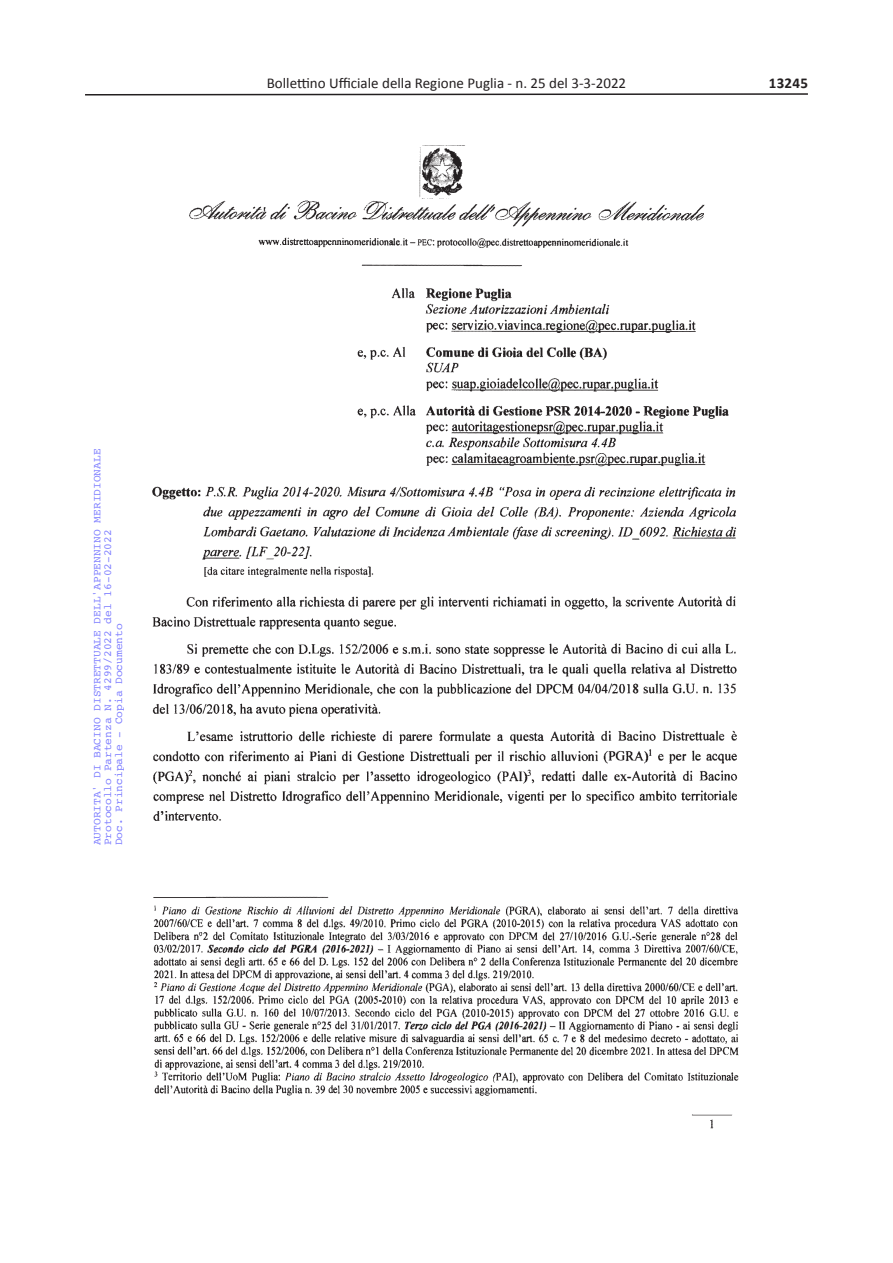
<style>
.page{position:relative;width:893px;height:1263px;background:#fff}
.page>*{position:absolute;margin:0;border:0;box-sizing:border-box;transform-origin:0 0}
.t1{font:15px "Calibri";color:#231f20}
.t2{font:700 15px "Calibri";letter-spacing:.015em;color:#231f20}
.t3{font:10.95px/10.9px "Courier";color:rgb(0 0 255/.5)}
</style>
<div class="page">
<svg style="left:85px;top:93px;width:723px;height:3px"></svg>
<img style="left:152px;top:204px;width:587px;height:925px">
<hr style="left:361px;top:265px;width:161px;height:1px;background:#231f20">
<hr style="left:153px;top:897px;width:175px;height:1px;background:#231f20">
<hr style="left:691px;top:1114px;width:41px;height:1px;background:#231f20">
<img style="left:188px;top:145px;width:516px;height:81px">
<p class="t3" style="left:91px;top:845px;width:398px;rotate:-90deg">AUTORITA' DI BACINO DISTRETTUALE DELL'APPENNINO MERIDIONALE<br>Protocollo Partenza N. 4299/2022 del 16-02-2022<br>Doc. Principale - Copia Documento</p>
<h1 class="t1" style="left:267px;top:74px;width:361px">Bollettino Ufficiale della Regione Puglia - n. 25 del 3-3-2022</h1>
<h1 class="t2" style="left:769px;top:72px;width:41px">13245</h1>
</div>
